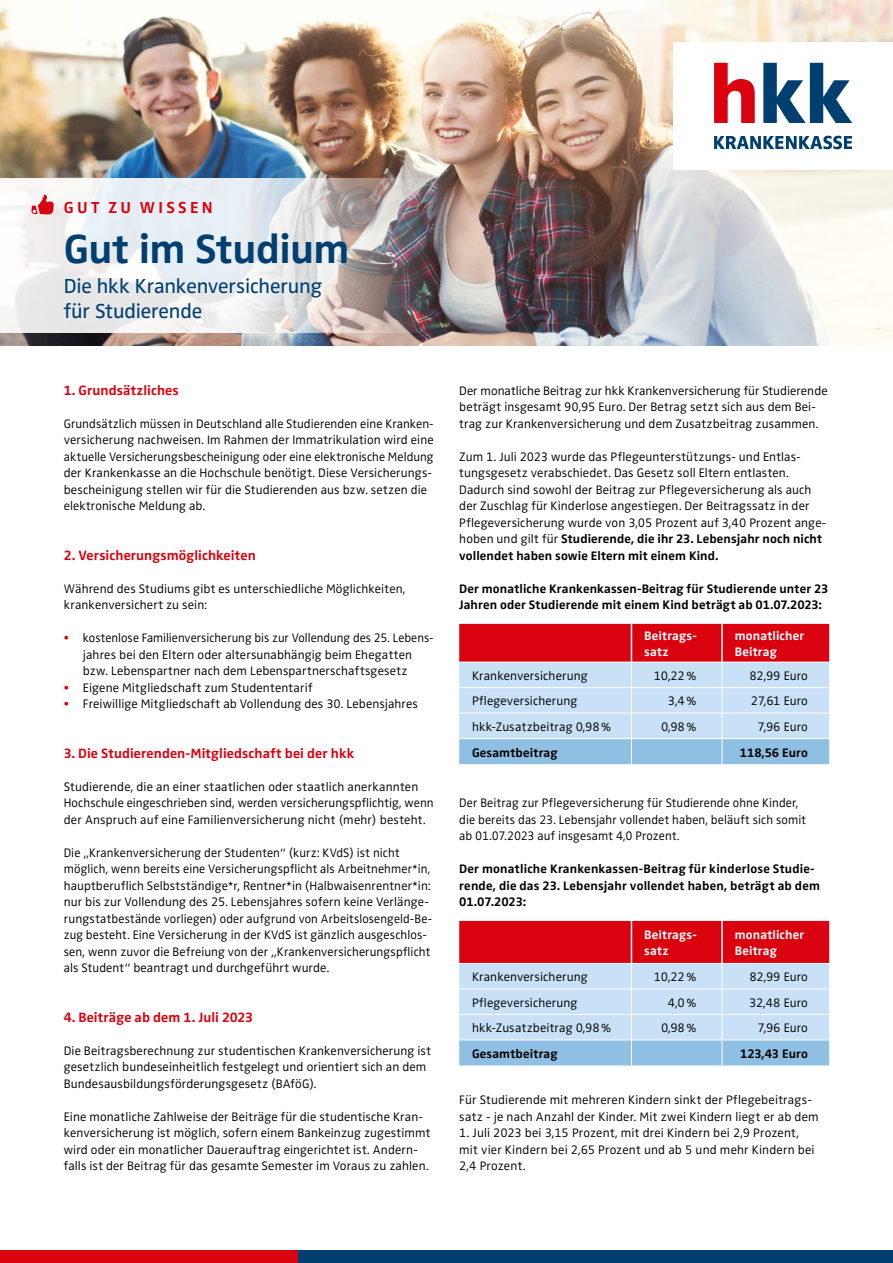
<style>
.page{position:relative;width:893px;height:1263px;background:#fff}
.page>*{position:absolute;margin:0;border:0;box-sizing:border-box;transform-origin:0 0}
.Headline{font:700 42px "Zwo Pro";letter-spacing:-.015em;color:#003f6f}
.t1{font:21px/25.2px "Zwo Pro";letter-spacing:-.005em;color:#003f6f}
.t2{font:700 16.5px "Zwo Pro";letter-spacing:.2em;color:#da020e}
.Subline{font:700 13.95px "Zwo Pro";letter-spacing:.005em;color:#da020e}
.Copy{font:700 13.95px "Zwo Pro";letter-spacing:.005em;color:#da020e}
.Copy-2{font:300 12.75px/16.5px "Zwo Pro";letter-spacing:.01em;color:#000}
.Copy-3{font:700 12.75px/16.5px "Zwo Pro";letter-spacing:.015em;color:#000}
.Infobox___Copy{font:300 12.75px "Zwo Pro";letter-spacing:.01em;color:#000}
.Copy-4{font:300 12.75px/16.5px "Zwo Pro";letter-spacing:.01em;color:#000;text-align:center;scale:.96 1}
.Infobox___Headline{font:700 12.75px/15.8px "Zwo Pro";letter-spacing:.01em;color:#fff}
.Infobox___Copy-2{font:700 12.75px "Zwo Pro";letter-spacing:.01em;color:#000}
.s1{color:#da020e}
.s2{font-weight:700}
</style>
<div class="page">
<img style="left:0;top:0;width:893px;height:345px">
<div style="left:673px;top:42px;width:220px;height:128px;background:#fff"></div>
<svg style="left:714px;top:63px;width:41px;height:60px"></svg>
<svg style="left:763px;top:63px;width:89px;height:60px"></svg>
<svg style="left:714px;top:136px;width:138px;height:13px"></svg>
<div style="left:298px;top:1250px;width:595px;height:13px;background:#003f6f"></div>
<div style="left:0;top:1250px;width:298px;height:13px;background:#da020e"></div>
<svg style="left:0;top:179px;width:471px;height:154px"></svg>
<svg style="left:31px;top:195px;width:23px;height:20px"></svg>
<svg style="left:459px;top:624px;width:370px;height:140px;background:#c4a0b5"></svg>
<svg style="left:459px;top:921px;width:370px;height:144px;background:#c499ae"></svg>
<hr style="left:459px;top:988px;width:172px;height:1px;background:#fff">
<hr style="left:631px;top:988px;width:91px;height:1px;background:#fff">
<hr style="left:722px;top:988px;width:107px;height:1px;background:#fff">
<hr style="left:459px;top:1014px;width:172px;height:1px;background:#fff">
<hr style="left:631px;top:1014px;width:91px;height:1px;background:#fff">
<hr style="left:722px;top:1014px;width:107px;height:1px;background:#fff">
<hr style="left:459px;top:1039px;width:172px;height:1px;background:#fff">
<hr style="left:631px;top:1039px;width:91px;height:1px;background:#fff">
<hr style="left:722px;top:1039px;width:107px;height:1px;background:#fff">
<hr style="left:631px;top:921px;width:1px;height:42px;background:#fff">
<hr style="left:721px;top:921px;width:2px;height:42px;background:#fff">
<p class="t2" style="left:64px;top:195px;width:150px">GUT ZU WISSEN</p>
<p class="Headline" style="left:64px;top:216px;width:287px">Gut im Studium</p>
<p class="t1" style="left:64px;top:272px;width:260px">Die hkk Krankenversicherung für Studierende</p>
<p class="Subline" style="left:64px;top:379px;width:116px">1. Grundsätzliches</p>
<p class="Copy-2" style="left:64px;top:414px;width:371px">Grundsätzlich müssen in Deutschland alle Studierenden eine Kranken&shy;versicherung nachweisen. Im Rahmen der Immatrikulation wird eine aktuelle Versicherungsbescheinigung oder eine elektronische Meldung der Krankenkasse an die Hochschule benötigt. Diese Versicherungs&shy;bescheinigung stellen wir für die Studierenden aus bzw. setzen die elektronische Meldung ab.</p>
<p class="Subline" style="left:64px;top:544px;width:193px">2. Versicherungsmöglichkeiten</p>
<p class="Copy-2" style="left:64px;top:579px;width:343px">Während des Studiums gibt es unterschiedliche Möglichkeiten, krankenversichert zu sein:</p>
<p class="Copy-4" style="left:64px;top:629px;width:387px"><span class="s1">•</span> kostenlose Familienversicherung bis zur Vollendung des 25. Lebens&shy;jahres bei den Eltern oder altersunabhängig beim Ehegatten<br>bzw. Lebenspartner nach dem Lebenspartnerschaftsgesetz</p>
<p class="Copy-2" style="left:64px;top:678px;width:250px"><span class="s1">•</span> Eigene Mitgliedschaft zum Studententarif</p>
<p class="Copy-2" style="left:64px;top:695px;width:356px"><span class="s1">•</span> Freiwillige Mitgliedschaft ab Vollendung des 30. Lebensjahres</p>
<p class="Copy" style="left:64px;top:742px;width:292px">3. Die Studierenden-Mitgliedschaft bei der hkk</p>
<p class="Copy-2" style="left:64px;top:777px;width:371px">Studierende, die an einer staatlichen oder staatlich anerkannten<br>Hochschule eingeschrieben sind, werden versicherungspflichtig, wenn der Anspruch auf eine Familienversicherung nicht (mehr) besteht.</p>
<p class="Copy-2" style="left:64px;top:843px;width:370px">Die „Krankenversicherung der Studenten“ (kurz: KVdS) ist nicht möglich, wenn bereits eine Versicherungspflicht als Arbeitnehmer*in, hauptberuflich Selbstständige*r, Rentner*in (Halbwaisenrentner*in: nur bis zur Vollendung des 25. Lebensjahres sofern keine Verlänge&shy;rungstatbestände vorliegen) oder aufgrund von Arbeitslosengeld-Be&shy;zug besteht. Eine Versicherung in der KVdS ist gänzlich ausgeschlos&shy;sen, wenn zuvor die Befreiung von der „Krankenversicherungspflicht als Student“ beantragt und durchgeführt wurde.</p>
<p class="Subline" style="left:64px;top:1006px;width:191px">4. Beiträge ab dem 1. Juli 2023</p>
<p class="Copy-2" style="left:64px;top:1041px;width:369px">Die Beitragsberechnung zur studentischen Krankenversicherung ist gesetzlich bundeseinheitlich festgelegt und orientiert sich an dem<br>Bundesausbildungsförderungsgesetz (BAföG).</p>
<p class="Copy-2" style="left:64px;top:1107px;width:368px">Eine monatliche Zahlweise der Beiträge für die studentische Kran&shy;kenversicherung ist möglich, sofern einem Bankeinzug zugestimmt wird oder ein monatlicher Dauerauftrag eingerichtet ist. Andern&shy;falls ist der Beitrag für das gesamte Semester im Voraus zu zahlen.</p>
<p class="Copy-2" style="left:459px;top:381px;width:370px">Der monatliche Beitrag zur hkk Krankenversicherung für Studierende beträgt insgesamt 90,95 Euro. Der Betrag setzt sich aus dem Bei&shy;trag zur Krankenversicherung und dem Zusatzbeitrag zusammen.</p>
<p class="Copy-2" style="left:459px;top:447px;width:369px">Zum 1. Juli 2023 wurde das Pflegeunterstützungs- und Entlas&shy;tungsgesetz verabschiedet. Das Gesetz soll Eltern entlasten.<br>Dadurch sind sowohl der Beitrag zur Pflegeversicherung als auch der Zuschlag für Kinderlose angestiegen. Der Beitragssatz in der Pflegeversicherung wurde von 3,05 Prozent auf 3,40 Prozent ange&shy;hoben und gilt für <span class="s2">Studierende, die ihr 23. Lebensjahr noch nicht vollendet haben sowie Eltern mit einem Kind.</span></p>
<p class="Copy-3" style="left:459px;top:579px;width:371px">Der monatliche Krankenkassen-Beitrag für Studierende unter 23<br>Jahren oder Studierende mit einem Kind beträgt ab 01.07.2023:</p>
<p class="Infobox___Headline" style="left:644px;top:627px;width:54px">Beitrags&shy;satz</p>
<p class="Infobox___Headline" style="left:735px;top:627px;width:71px">monatlicher<br>Beitrag</p>
<p class="Infobox___Copy" style="left:472px;top:666px;width:117px">Krankenversicherung</p>
<p class="Infobox___Copy" style="left:654px;top:666px;width:44px">10,22%</p>
<p class="Infobox___Copy" style="left:749px;top:666px;width:60px">82,99 Euro</p>
<p class="Infobox___Copy" style="left:472px;top:691px;width:107px">Pflegeversicherung</p>
<p class="Infobox___Copy" style="left:668px;top:691px;width:30px">3,4%</p>
<p class="Infobox___Copy" style="left:751px;top:691px;width:59px">27,61 Euro</p>
<p class="Infobox___Copy" style="left:472px;top:717px;width:141px">hkk-Zusatzbeitrag 0,98%</p>
<p class="Infobox___Copy" style="left:661px;top:717px;width:37px">0,98%</p>
<p class="Infobox___Copy" style="left:758px;top:717px;width:52px">7,96 Euro</p>
<p class="Infobox___Copy-2" style="left:472px;top:742px;width:87px">Gesamtbeitrag</p>
<p class="Infobox___Copy-2" style="left:740px;top:742px;width:69px">118,56 Euro</p>
<p class="Copy-2" style="left:459px;top:794px;width:341px">Der Beitrag zur Pflegeversicherung für Studierende ohne Kinder,</p>
<p class="Copy-2" style="left:459px;top:810px;width:348px">die bereits das 23. Lebensjahr vollendet haben, beläuft sich somit</p>
<p class="Copy-2" style="left:459px;top:827px;width:222px">ab 01.07.2023 auf insgesamt 4,0 Prozent.</p>
<p class="Copy-3" style="left:459px;top:860px;width:362px">Der monatliche Krankenkassen-Beitrag für kinderlose Studie&shy;rende, die das 23. Lebensjahr vollendet haben, beträgt ab dem<br>01.07.2023:</p>
<p class="Infobox___Headline" style="left:644px;top:926px;width:54px">Beitrags&shy;satz</p>
<p class="Infobox___Headline" style="left:735px;top:926px;width:71px">monatlicher<br>Beitrag</p>
<p class="Infobox___Copy" style="left:472px;top:967px;width:117px">Krankenversicherung</p>
<p class="Infobox___Copy" style="left:654px;top:967px;width:44px">10,22%</p>
<p class="Infobox___Copy" style="left:749px;top:967px;width:60px">82,99 Euro</p>
<p class="Infobox___Copy" style="left:472px;top:993px;width:107px">Pflegeversicherung</p>
<p class="Infobox___Copy" style="left:668px;top:993px;width:30px">4,0%</p>
<p class="Infobox___Copy" style="left:749px;top:993px;width:60px">32,48 Euro</p>
<p class="Infobox___Copy" style="left:472px;top:1018px;width:141px">hkk-Zusatzbeitrag 0,98%</p>
<p class="Infobox___Copy" style="left:661px;top:1018px;width:37px">0,98%</p>
<p class="Infobox___Copy" style="left:758px;top:1018px;width:52px">7,96 Euro</p>
<p class="Infobox___Copy-2" style="left:472px;top:1044px;width:87px">Gesamtbeitrag</p>
<p class="Infobox___Copy-2" style="left:740px;top:1044px;width:69px">123,43 Euro</p>
<p class="Copy-2" style="left:459px;top:1091px;width:361px">Für Studierende mit mehreren Kindern sinkt der Pflegebeitrags&shy;satz - je nach Anzahl der Kinder. Mit zwei Kindern liegt er ab dem</p>
<p class="Copy-2" style="left:459px;top:1124px;width:341px">1. Juli 2023 bei 3,15 Prozent, mit drei Kindern bei 2,9 Prozent,</p>
<p class="Copy-2" style="left:459px;top:1140px;width:357px">mit vier Kindern bei 2,65 Prozent und ab 5 und mehr Kindern bei<br>2,4 Prozent.</p>
</div>
